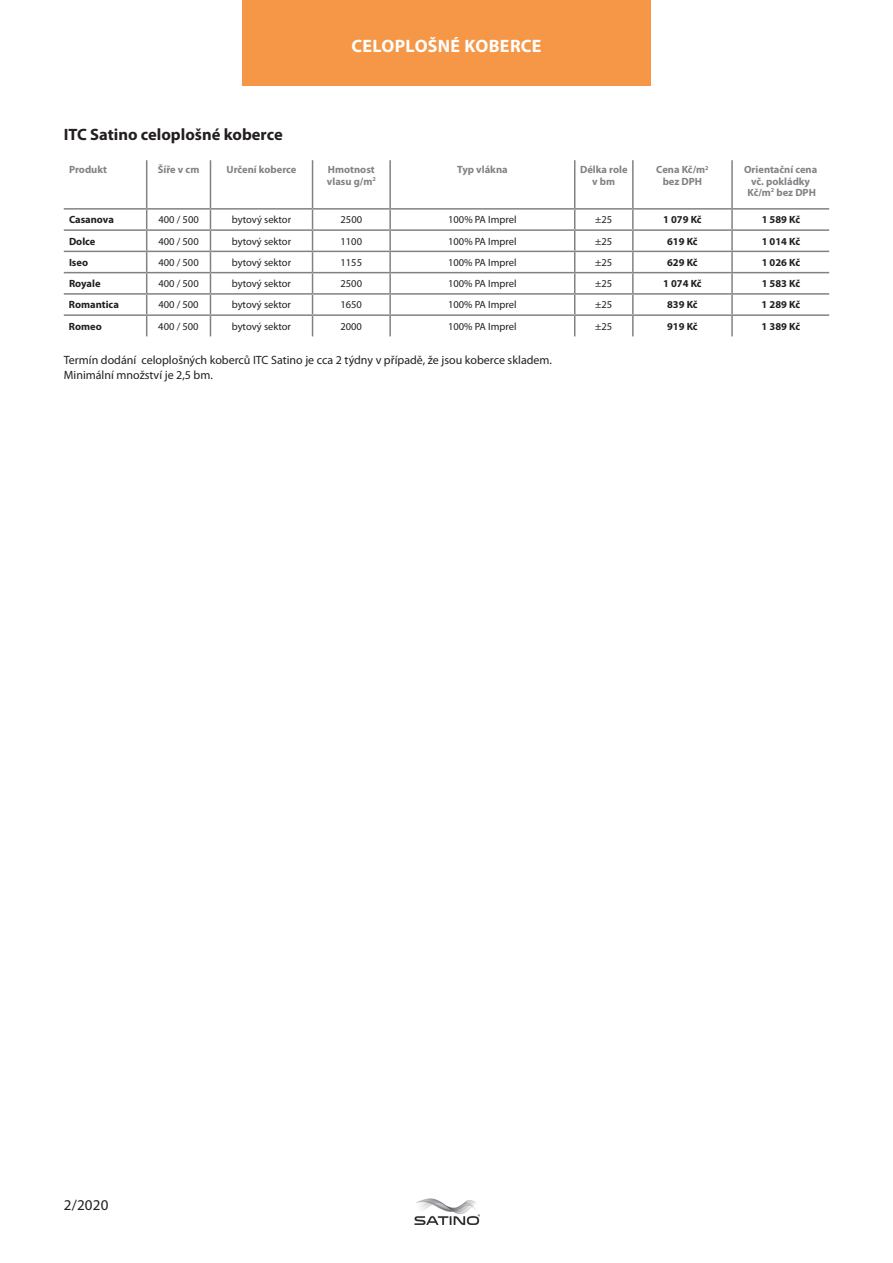
<style>
.page{position:relative;width:893px;height:1263px;background:#fff}
.page>*{position:absolute;margin:0;border:0;box-sizing:border-box;transform-origin:0 0}
.t1{font:700 18px "Myriad Pro";letter-spacing:.015em;color:#fff}
.t2{font:700 16.5px "Myriad Pro";color:#231f20}
.t3{font:15px "Myriad Pro";color:#231f20}
.t4{font:12px/15px "Myriad Pro";color:#231f20}
.t5{font:10.5px "Myriad Pro";color:#231f20}
.t6{font:700 10.5px/11.2px "Myriad Pro";color:#808285;text-align:center}
.t7{font:700 10.5px "Myriad Pro";color:#231f20}
</style>
<div class="page">
<div style="left:242px;top:0;width:409px;height:85px;background:#f69748"></div>
<hr style="left:146px;top:160px;width:1px;height:48px;background:#808285">
<hr style="left:210px;top:160px;width:1px;height:48px;background:#808285">
<hr style="left:312px;top:160px;width:1px;height:48px;background:#808285">
<hr style="left:389px;top:160px;width:2px;height:48px;background:#808285">
<hr style="left:574px;top:160px;width:1px;height:48px;background:#808285">
<hr style="left:632px;top:160px;width:2px;height:48px;background:#808285">
<hr style="left:731px;top:160px;width:2px;height:48px;background:#808285">
<hr style="left:64px;top:208px;width:83px;height:2px;background:#808285">
<hr style="left:147px;top:208px;width:63px;height:2px;background:#808285">
<hr style="left:210px;top:208px;width:103px;height:2px;background:#808285">
<hr style="left:313px;top:208px;width:77px;height:2px;background:#808285">
<hr style="left:390px;top:208px;width:185px;height:2px;background:#808285">
<svg style="left:389px;top:210px;width:2px;height:19px"></svg>
<hr style="left:575px;top:208px;width:58px;height:2px;background:#808285">
<hr style="left:633px;top:208px;width:99px;height:2px;background:#808285">
<svg style="left:632px;top:210px;width:2px;height:19px"></svg>
<hr style="left:732px;top:208px;width:97px;height:2px;background:#808285">
<svg style="left:731px;top:210px;width:2px;height:19px"></svg>
<hr style="left:64px;top:229px;width:83px;height:2px;background:#808285">
<hr style="left:147px;top:229px;width:63px;height:2px;background:#808285">
<hr style="left:210px;top:229px;width:103px;height:2px;background:#808285">
<hr style="left:313px;top:229px;width:77px;height:2px;background:#808285">
<hr style="left:390px;top:229px;width:185px;height:2px;background:#808285">
<hr style="left:389px;top:231px;width:2px;height:20px;background:#808285">
<hr style="left:575px;top:229px;width:58px;height:2px;background:#808285">
<hr style="left:633px;top:229px;width:99px;height:2px;background:#808285">
<hr style="left:632px;top:231px;width:2px;height:20px;background:#808285">
<hr style="left:732px;top:229px;width:97px;height:2px;background:#808285">
<hr style="left:731px;top:231px;width:2px;height:20px;background:#808285">
<hr style="left:64px;top:251px;width:83px;height:1px;background:#808285">
<hr style="left:147px;top:251px;width:63px;height:1px;background:#808285">
<hr style="left:210px;top:251px;width:103px;height:1px;background:#808285">
<hr style="left:313px;top:251px;width:77px;height:1px;background:#808285">
<hr style="left:390px;top:251px;width:185px;height:1px;background:#808285">
<hr style="left:389px;top:252px;width:2px;height:20px;background:#808285">
<hr style="left:575px;top:251px;width:58px;height:1px;background:#808285">
<hr style="left:633px;top:251px;width:99px;height:1px;background:#808285">
<hr style="left:632px;top:252px;width:2px;height:20px;background:#808285">
<hr style="left:732px;top:251px;width:97px;height:1px;background:#808285">
<hr style="left:731px;top:252px;width:2px;height:20px;background:#808285">
<hr style="left:64px;top:272px;width:83px;height:1px;background:#808285">
<hr style="left:147px;top:272px;width:63px;height:1px;background:#808285">
<hr style="left:210px;top:272px;width:103px;height:1px;background:#808285">
<hr style="left:313px;top:272px;width:77px;height:1px;background:#808285">
<hr style="left:390px;top:272px;width:185px;height:1px;background:#808285">
<hr style="left:389px;top:273px;width:2px;height:20px;background:#808285">
<hr style="left:575px;top:272px;width:58px;height:1px;background:#808285">
<hr style="left:633px;top:272px;width:99px;height:1px;background:#808285">
<hr style="left:632px;top:273px;width:2px;height:20px;background:#808285">
<hr style="left:732px;top:272px;width:97px;height:1px;background:#808285">
<hr style="left:731px;top:273px;width:2px;height:20px;background:#808285">
<hr style="left:64px;top:293px;width:83px;height:2px;background:#808285">
<hr style="left:147px;top:293px;width:63px;height:2px;background:#808285">
<hr style="left:210px;top:293px;width:103px;height:2px;background:#808285">
<hr style="left:313px;top:293px;width:77px;height:2px;background:#808285">
<hr style="left:390px;top:293px;width:185px;height:2px;background:#808285">
<svg style="left:389px;top:295px;width:2px;height:19px"></svg>
<hr style="left:575px;top:293px;width:58px;height:2px;background:#808285">
<hr style="left:633px;top:293px;width:99px;height:2px;background:#808285">
<svg style="left:632px;top:295px;width:2px;height:19px"></svg>
<hr style="left:732px;top:293px;width:97px;height:2px;background:#808285">
<svg style="left:731px;top:295px;width:2px;height:19px"></svg>
<hr style="left:64px;top:314px;width:83px;height:2px;background:#808285">
<hr style="left:147px;top:314px;width:63px;height:2px;background:#808285">
<hr style="left:210px;top:314px;width:103px;height:2px;background:#808285">
<hr style="left:313px;top:314px;width:77px;height:2px;background:#808285">
<hr style="left:390px;top:314px;width:185px;height:2px;background:#808285">
<hr style="left:575px;top:314px;width:58px;height:2px;background:#808285">
<hr style="left:633px;top:314px;width:99px;height:2px;background:#808285">
<hr style="left:732px;top:314px;width:97px;height:2px;background:#808285">
<svg style="left:146px;top:210px;width:1px;height:126px"></svg>
<svg style="left:210px;top:210px;width:1px;height:126px"></svg>
<svg style="left:312px;top:210px;width:1px;height:126px"></svg>
<hr style="left:389px;top:316px;width:2px;height:20px;background:#808285">
<svg style="left:574px;top:210px;width:1px;height:126px"></svg>
<hr style="left:632px;top:316px;width:2px;height:20px;background:#808285">
<hr style="left:731px;top:316px;width:2px;height:20px;background:#808285">
<img style="left:414px;top:1198px;width:65px;height:27px">
<h1 class="t1" style="left:351px;top:34px;width:191px">CELOPLOŠNÉ KOBERCE</h1>
<h2 class="t2" style="left:64px;top:124px;width:220px">ITC Satino celoplošné koberce</h2>
<p class="t6" style="left:69px;top:164px;width:39px">Produkt</p>
<p class="t6" style="left:158px;top:164px;width:43px">Šíře v cm</p>
<p class="t6" style="left:227px;top:164px;width:71px">Určení koberce</p>
<p class="t6" style="left:327px;top:164px;width:50px;text-align:left">Hmotnost vlasu g/m<sup>2</sup></p>
<p class="t6" style="left:457px;top:164px;width:52px">Typ vlákna</p>
<p class="t6" style="left:580px;top:164px;width:49px">Délka role v bm</p>
<p class="t6" style="left:656px;top:164px;width:54px">Cena Kč/m<sup>2 </sup>bez DPH</p>
<p class="t6" style="left:744px;top:164px;width:75px">Orientační cena vč. pokládky<br>Kč/m<sup>2</sup> bez DPH</p>
<p class="t7" style="left:69px;top:213px;width:46px">Casanova</p>
<p class="t5" style="left:158px;top:213px;width:42px">400 / 500</p>
<p class="t5" style="left:232px;top:213px;width:61px">bytový sektor</p>
<p class="t5" style="left:341px;top:213px;width:23px">2500</p>
<p class="t5" style="left:448px;top:213px;width:70px">100% PA Imprel</p>
<p class="t5" style="left:595px;top:213px;width:19px">±25</p>
<p class="t7" style="left:663px;top:213px;width:40px">1 079 Kč</p>
<p class="t7" style="left:762px;top:213px;width:40px">1 589 Kč</p>
<p class="t7" style="left:69px;top:234px;width:28px">Dolce</p>
<p class="t5" style="left:158px;top:235px;width:42px">400 / 500</p>
<p class="t5" style="left:232px;top:235px;width:61px">bytový sektor</p>
<p class="t5" style="left:341px;top:235px;width:23px">1100</p>
<p class="t5" style="left:448px;top:235px;width:70px">100% PA Imprel</p>
<p class="t5" style="left:595px;top:235px;width:19px">±25</p>
<p class="t7" style="left:667px;top:234px;width:32px">619 Kč</p>
<p class="t7" style="left:762px;top:234px;width:40px">1 014 Kč</p>
<p class="t7" style="left:69px;top:256px;width:21px">Iseo</p>
<p class="t5" style="left:158px;top:256px;width:42px">400 / 500</p>
<p class="t5" style="left:232px;top:256px;width:61px">bytový sektor</p>
<p class="t5" style="left:341px;top:256px;width:23px">1155</p>
<p class="t5" style="left:448px;top:256px;width:70px">100% PA Imprel</p>
<p class="t5" style="left:595px;top:256px;width:19px">±25</p>
<p class="t7" style="left:667px;top:256px;width:32px">629 Kč</p>
<p class="t7" style="left:762px;top:256px;width:40px">1 026 Kč</p>
<p class="t7" style="left:69px;top:277px;width:33px">Royale</p>
<p class="t5" style="left:158px;top:277px;width:42px">400 / 500</p>
<p class="t5" style="left:232px;top:277px;width:61px">bytový sektor</p>
<p class="t5" style="left:340px;top:277px;width:23px">2500</p>
<p class="t5" style="left:448px;top:277px;width:70px">100% PA Imprel</p>
<p class="t5" style="left:595px;top:277px;width:19px">±25</p>
<p class="t7" style="left:663px;top:277px;width:40px">1 074 Kč</p>
<p class="t7" style="left:762px;top:277px;width:40px">1 583 Kč</p>
<p class="t7" style="left:69px;top:298px;width:52px">Romantica</p>
<p class="t5" style="left:158px;top:298px;width:42px">400 / 500</p>
<p class="t5" style="left:232px;top:298px;width:61px">bytový sektor</p>
<p class="t5" style="left:340px;top:298px;width:23px">1650</p>
<p class="t5" style="left:448px;top:298px;width:70px">100% PA Imprel</p>
<p class="t5" style="left:595px;top:298px;width:19px">±25</p>
<p class="t7" style="left:667px;top:298px;width:32px">839 Kč</p>
<p class="t7" style="left:762px;top:298px;width:40px">1 289 Kč</p>
<p class="t7" style="left:69px;top:319px;width:34px">Romeo</p>
<p class="t5" style="left:158px;top:320px;width:42px">400 / 500</p>
<p class="t5" style="left:232px;top:320px;width:61px">bytový sektor</p>
<p class="t5" style="left:340px;top:320px;width:23px">2000</p>
<p class="t5" style="left:448px;top:320px;width:70px">100% PA Imprel</p>
<p class="t5" style="left:595px;top:320px;width:19px">±25</p>
<p class="t7" style="left:667px;top:319px;width:32px">919 Kč</p>
<p class="t7" style="left:762px;top:319px;width:40px">1 389 Kč</p>
<p class="t4" style="left:64px;top:352px;width:490px">Termín dodání celoplošných koberců ITC Satino je cca 2 týdny v případě, že jsou koberce skladem.<br>Minimální množství je 2,5 bm.</p>
<h3 class="t3" style="left:64px;top:1196px;width:46px">2/2020</h3>
</div>
